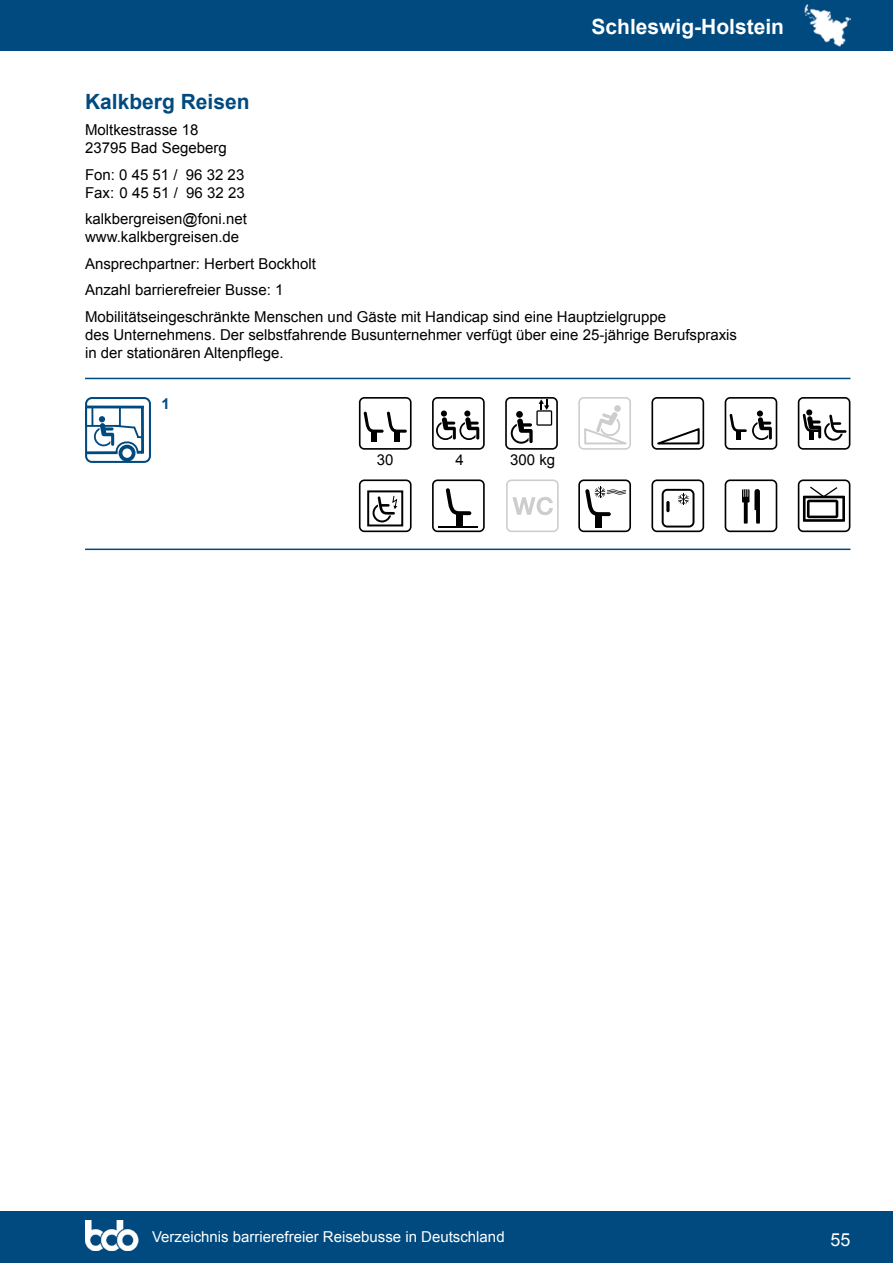
<style>
.page{position:relative;width:893px;height:1263px;background:#fff}
.page>*{position:absolute;margin:0;border:0;box-sizing:border-box;transform-origin:0 0}
.t1{font:700 21px "Arial";color:#fff}
.t2{font:700 21px "Arial";color:#004a80}
.t3{font:18px "Arial";color:#fff}
.t4{font:15px/18px "Arial";color:#000}
.t5{font:15px "Arial";color:#fff}
.t6{font:700 15px "Arial";color:#004a80}
</style>
<div class="page">
<div style="left:0;top:0;width:893px;height:51px;background:#004a80"></div>
<div style="left:0;top:1212px;width:893px;height:51px;background:#004a80"></div>
<img style="left:85px;top:1220px;width:54px;height:30px">
<img style="left:804px;top:5px;width:46px;height:42px">
<hr style="left:85px;top:378px;width:765px;height:1px;background:#004a80">
<hr style="left:85px;top:549px;width:765px;height:1px;background:#004a80">
<svg style="left:85px;top:397px;width:66px;height:66px"></svg>
<svg style="left:578px;top:479px;width:53px;height:53px"></svg>
<svg style="left:651px;top:479px;width:53px;height:53px"></svg>
<svg style="left:666px;top:501px;width:4px;height:11px"></svg>
<svg style="left:798px;top:479px;width:52px;height:53px"></svg>
<svg style="left:725px;top:479px;width:52px;height:53px"></svg>
<svg style="left:359px;top:397px;width:53px;height:53px"></svg>
<div style="left:395px;top:432px;width:5px;height:10px;background:#000"></div>
<svg style="left:432px;top:397px;width:53px;height:53px"></svg>
<svg style="left:359px;top:479px;width:53px;height:53px"></svg>
<svg style="left:505px;top:397px;width:53px;height:53px"></svg>
<svg style="left:725px;top:397px;width:52px;height:53px"></svg>
<div style="left:736px;top:431px;width:5px;height:9px;background:#000"></div>
<svg style="left:798px;top:397px;width:52px;height:53px"></svg>
<svg style="left:578px;top:397px;width:53px;height:53px"></svg>
<svg style="left:432px;top:479px;width:53px;height:53px"></svg>
<div style="left:456px;top:514px;width:6px;height:13px;background:#000"></div>
<hr style="left:438px;top:526px;width:40px;height:1px;background:#000">
<svg style="left:651px;top:397px;width:53px;height:53px"></svg>
<svg style="left:506px;top:479px;width:53px;height:53px"></svg>
<h1 class="t1" style="left:591px;top:13px;width:194px">Schleswig-Holstein</h1>
<h1 class="t2" style="left:85px;top:87px;width:166px">Kalkberg Reisen</h1>
<p class="t4" style="left:85px;top:121px;width:143px">Moltkestrasse 18<br>23795 Bad Segeberg</p>
<p class="t4" style="left:85px;top:166px;width:161px">Fon: 0 45 51 / 96 32 23<br>Fax: 0 45 51 / 96 32 23</p>
<p class="t4" style="left:85px;top:210px;width:163px">kalkbergreisen@foni.net www.kalkbergreisen.de</p>
<p class="t4" style="left:85px;top:250px;width:583px;line-height:26.5px">Ansprechpartner: Herbert Bockholt<br>Anzahl barrierefreier Busse: 1<br>Mobilitätseingeschränkte Menschen und Gäste mit Handicap sind eine Hauptzielgruppe</p>
<p class="t4" style="left:85px;top:326px;width:653px">des Unternehmens. Der selbstfahrende Busunternehmer verfügt über eine 25-jährige Berufspraxis in der stationären Altenpflege.</p>
<p class="t6" style="left:162px;top:393px;width:10px">1</p>
<p class="t4" style="left:377px;top:451px;width:18px">30</p>
<p class="t4" style="left:455px;top:451px;width:10px">4</p>
<p class="t4" style="left:510px;top:451px;width:47px">300 kg</p>
<p class="t5" style="left:152px;top:1227px;width:354px">Verzeichnis barrierefreier Reisebusse in Deutschland</p>
<p class="t3" style="left:830px;top:1228px;width:22px">55</p>
</div>
